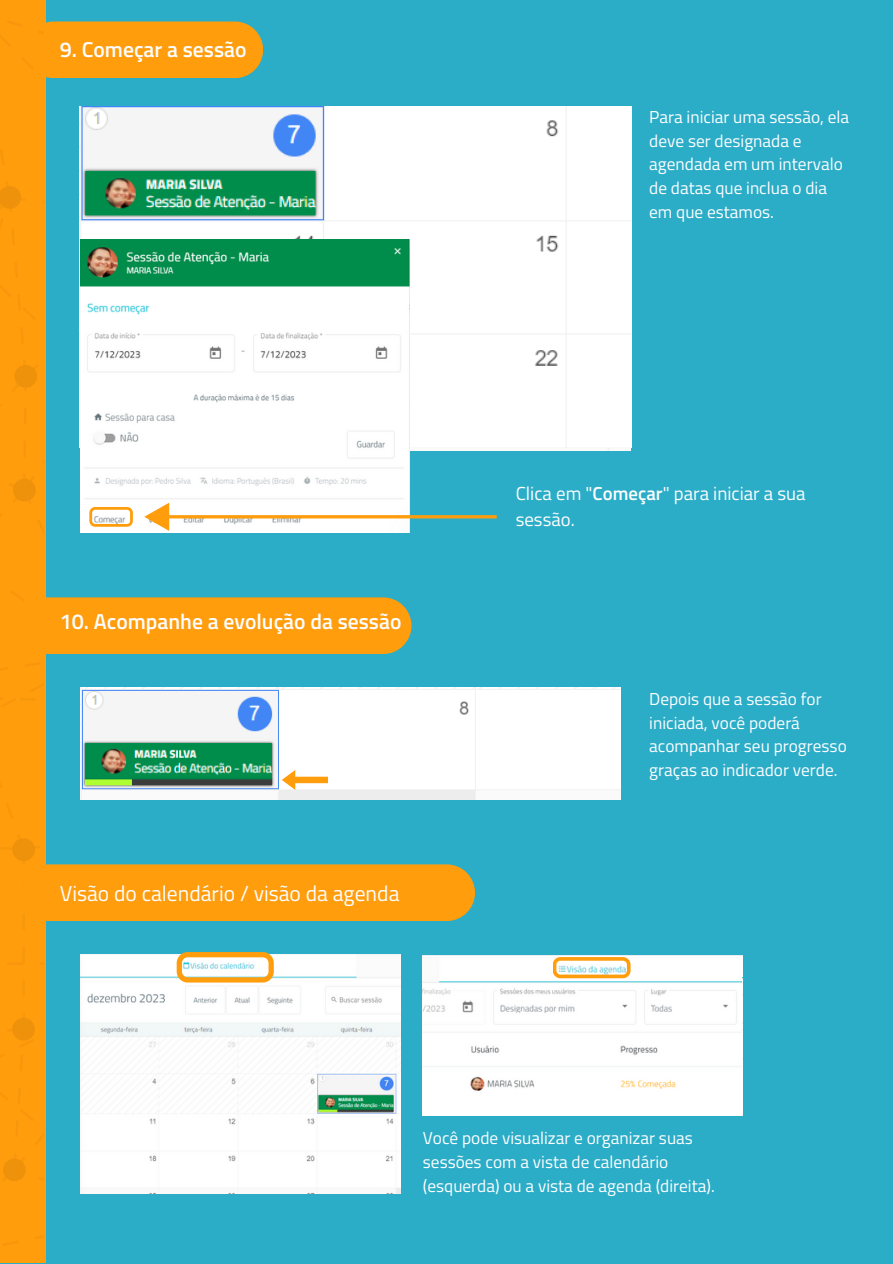
<style>
.page{position:relative;width:893px;height:1264px;background:#fff}
.page>*{position:absolute;margin:0;border:0;box-sizing:border-box;transform-origin:0 0}
.t1{font:600 21.6px "Titillium Web";color:#fdfdfe}
.t2{font:21.6px "Titillium Web";color:#fdfdfe}
.t3{font:18.75px/25.8px "Titillium Web";color:#fdfdfe}
.t4{font:17.25px/23.7px "Titillium Web";color:#fdfdfe}
.s1{font-weight:600}
</style>
<div class="page">
<div style="left:0;top:0;width:892px;height:1263px;background:#2badc8"></div>
<div style="left:25px;top:21px;width:238px;height:57px;background:#ff9d0d;border-radius:28px"></div>
<div style="left:0;top:0;width:46px;height:1262px;background:#ff9d0d"></div>
<hr style="left:22px;top:946px;width:3px;height:17px;background:#f7980c">
<hr style="left:22px;top:914px;width:3px;height:16px;background:#f7980c">
<hr style="left:22px;top:881px;width:3px;height:16px;background:#f9990c">
<svg style="left:0;top:1018px;width:43px;height:245px"></svg>
<svg style="left:0;top:186px;width:37px;height:675px"></svg>
<div style="left:21px;top:597px;width:390px;height:57px;background:#ff9d0d;border-radius:28px"></div>
<div style="left:21px;top:864px;width:454px;height:57px;background:#ff9d0d;border-radius:28px"></div>
<img style="left:79px;top:106px;width:552px;height:341px">
<img style="left:81px;top:239px;width:328px;height:293px">
<svg style="left:144px;top:502px;width:352px;height:29px"></svg>
<svg style="left:89px;top:507px;width:44px;height:20px"></svg>
<img style="left:81px;top:688px;width:539px;height:111px">
<svg style="left:282px;top:770px;width:46px;height:20px"></svg>
<img style="left:81px;top:954px;width:319px;height:239px">
<svg style="left:172px;top:952px;width:102px;height:30px;background:#f1d6a3"></svg>
<img style="left:423px;top:957px;width:318px;height:158px">
<svg style="left:552px;top:957px;width:78px;height:21px;background:#efd4a1"></svg>
<p class="t1" style="left:60px;top:32px;width:188px">9. Começar a sessão</p>
<p class="t4" style="left:649px;top:105px;width:201px">Para iniciar uma sessão, ela deve ser designada e agendada em um intervalo de datas que inclua o dia em que estamos.</p>
<p class="t1" style="left:60px;top:605px;width:343px">10. Acompanhe a evolução da sessão</p>
<p class="t2" style="left:60px;top:876px;width:341px">Visão do calendário / visão da agenda</p>
<p class="t3" style="left:515px;top:480px;width:291px">Clica em "<span class="s1">Começar</span>" para iniciar a sua sessão.</p>
<h1 class="t4" style="left:649px;top:687px;width:199px">Depois que a sessão for iniciada, você poderá acompanhar seu progresso graças ao indicador verde.</h1>
<p class="t4" style="left:423px;top:1125px;width:293px">Você pode visualizar e organizar suas sessões com a vista de calendário (esquerda) ou a vista de agenda (direita).</p>
</div>
